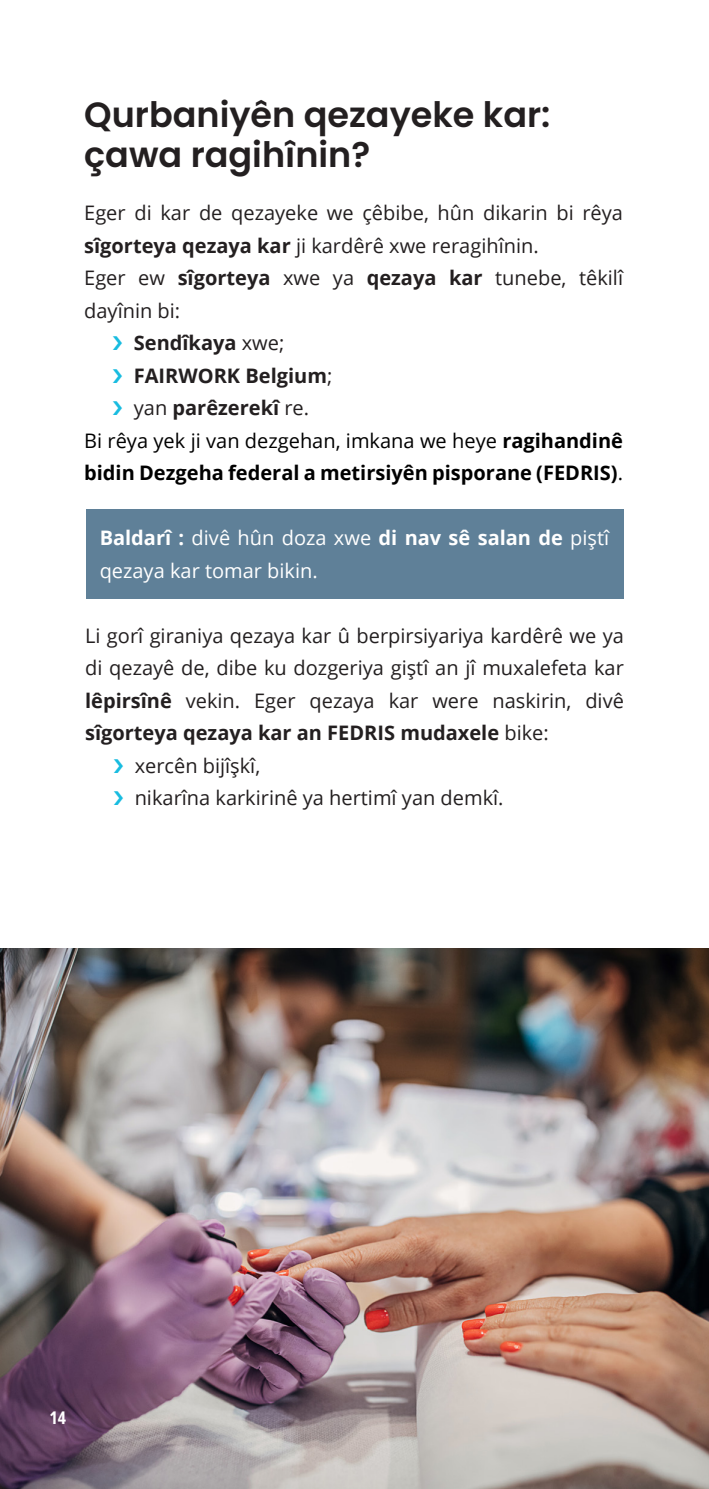
<style>
.page{position:relative;width:709px;height:1489px;background:#fff}
.page>*{position:absolute;margin:0;border:0;box-sizing:border-box;transform-origin:0 0}
.TOC_Titels_Bleu{font:600 35px/40px "Poppins";color:#231f20}
.FODJ_Body{font:20px/32.5px "Open Sans";color:#231f20}
.FODJ_Body-2{font:700 20px/32.5px "Open Sans";color:#000}
.FODJ_Body-3{font:20px/32.5px "Open Sans";color:#fff}
.t1{font:700 20px "Open Sans";color:#231f20}
.FODJ_Pagenumber{font:700 17.5px "Open Sans Condensed";color:#fff}
.s1{font-weight:700}
.s2{font-weight:400}
</style>
<div class="page">
<img style="left:0;top:948px;width:708px;height:540px">
<hr style="left:708px;top:0;width:1px;height:1488px;background:#18bce0">
<div style="left:85px;top:510px;width:538px;height:89px;background:#5f8098"></div>
<p class="TOC_Titels_Bleu" style="left:84px;top:95px;width:467px">Qurbaniyên qezayeke kar: çawa ragihînin?</p>
<p class="FODJ_Body" style="left:84px;top:196px;width:540px">Eger di kar de qezayeke we çêbibe, hûn dikarin bi rêya <span class="s1">sîgorteya qezaya kar</span> ji kardêrê xwe reragihînin.</p>
<p class="FODJ_Body" style="left:84px;top:261px;width:540px">Eger ew <span class="s1">sîgorteya</span> xwe ya <span class="s1">qezaya kar</span> tunebe, têkilî dayînin bi:</p>
<p class="t1" style="left:134px;top:329px;width:152px">Sendîkaya <span class="s2">xwe;</span></p>
<p class="t1" style="left:134px;top:361px;width:200px">FAIRWORK Belgium<span class="s2">;</span></p>
<p class="t1" style="left:134px;top:394px;width:177px"><span class="s2">yan</span> parêzerekî <span class="s2">re.</span></p>
<p class="FODJ_Body-2" style="left:84px;top:423px;width:540px"><span class="s2">Bi rêya yek ji van dezgehan, imkana we heye</span> ragihandinê bidin Dezgeha federal a metirsiyên pisporane (FEDRIS)<span class="s2">.</span></p>
<p class="FODJ_Body-3" style="left:100px;top:521px;width:511px"><span class="s1">Baldarî :</span> divê hûn doza xwe <span class="s1">di nav sê salan de</span> piştî qezaya kar tomar bikin.</p>
<p class="FODJ_Body" style="left:85px;top:618px;width:540px;text-align:justify">Li gorî giraniya qezaya kar û berpirsiyariya kardêrê we ya di qezayê de, dibe ku dozgeriya giştî an jî muxalefeta kar <span class="s1">lêpirsînê</span> vekin. Eger qezaya kar were naskirin, divê <span class="s1">sîgorteya qezaya kar an FEDRIS mudaxele</span> bike:</p>
<p class="FODJ_Body" style="left:135px;top:748px;width:127px">xercên bijîşkî,</p>
<p class="FODJ_Body" style="left:135px;top:781px;width:370px">nikarîna karkirinê ya hertimî yan demkî.</p>
<p class="FODJ_Pagenumber" style="left:50px;top:1405px;width:18px">14</p>
</div>
